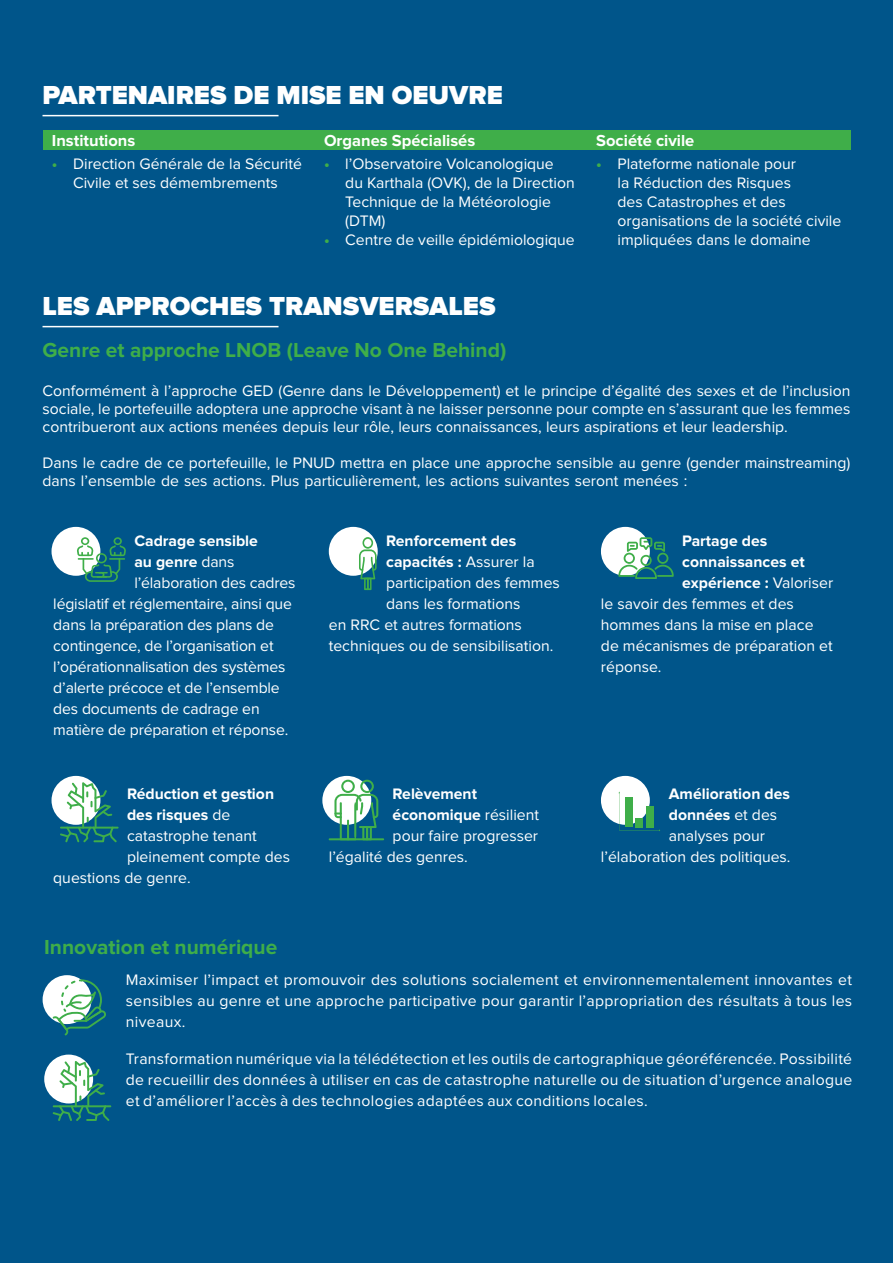
<style>
.page{position:relative;width:893px;height:1263px;background:#00558a}
.page>*{position:absolute;margin:0;border:0;box-sizing:border-box;transform-origin:0 0}
.t1{font:900 27px "Proxima Nova";color:#fff}
.t2{font:700 21px "Proxima Nova";color:#3fae49}
.t3{font:700 16.5px "Proxima Nova";color:#fff}
.t4{font:15.75px/18.9px "Proxima Nova";color:#fff;text-align:justify}
.t5{font:700 15.75px "Proxima Nova";color:#fff}
.s1{font-weight:700;color:#3fae49}
.s2{font-weight:400}
</style>
<div class="page">
<hr style="left:43px;top:326px;width:236px;height:1px;background:#fff">
<div style="left:52px;top:527px;width:48px;height:49px;background:#fff;border-radius:50%"></div>
<svg style="left:77px;top:537px;width:49px;height:45px"></svg>
<div style="left:329px;top:527px;width:49px;height:49px;background:#fff;border-radius:50%"></div>
<svg style="left:359px;top:537px;width:18px;height:53px"></svg>
<div style="left:601px;top:527px;width:49px;height:49px;background:#fff;border-radius:50%"></div>
<svg style="left:618px;top:537px;width:56px;height:42px"></svg>
<div style="left:43px;top:975px;width:49px;height:49px;background:#fff;border-radius:50%"></div>
<div style="left:44px;top:1054px;width:49px;height:49px;background:#fff;border-radius:50%"></div>
<hr style="left:53px;top:1105px;width:58px;height:2px;background:#3fae49">
<svg style="left:53px;top:1061px;width:56px;height:60px"></svg>
<div style="left:52px;top:776px;width:48px;height:49px;background:#fff;border-radius:50%"></div>
<hr style="left:60px;top:827px;width:59px;height:2px;background:#3fae49">
<svg style="left:60px;top:782px;width:57px;height:60px"></svg>
<svg style="left:53px;top:979px;width:53px;height:56px"></svg>
<div style="left:43px;top:130px;width:808px;height:20px;background:#3fae49"></div>
<hr style="left:43px;top:115px;width:236px;height:1px;background:#fff">
<div style="left:322px;top:776px;width:49px;height:49px;background:#fff;border-radius:50%"></div>
<svg style="left:334px;top:780px;width:44px;height:58px"></svg>
<hr style="left:329px;top:838px;width:55px;height:2px;background:#3fae49">
<div style="left:601px;top:776px;width:49px;height:49px;background:#fff;border-radius:50%"></div>
<svg style="left:618px;top:791px;width:42px;height:40px"></svg>
<div style="left:646px;top:806px;width:8px;height:21px;background:#3fae49"></div>
<div style="left:625px;top:797px;width:7px;height:30px;background:#3fae49"></div>
<div style="left:635px;top:818px;width:8px;height:9px;background:#3fae49"></div>
<h1 class="t1" style="left:43px;top:79px;width:462px">PARTENAIRES DE MISE EN OEUVRE</h1>
<p class="t3" style="left:52px;top:131px;width:85px">Institutions</p>
<p class="t4" style="left:52px;top:155px;width:252px;text-align:center"><span class="s1">•</span> Direction Générale de la Sécurité<br>Civile et ses démembrements</p>
<p class="t3" style="left:324px;top:131px;width:153px">Organes Spécialisés</p>
<p class="t4" style="left:345px;top:155px;width:231px;text-align:left;text-indent:-21px"><span class="s1">•</span> l’Observatoire Volcanologique du Karthala (OVK), de la Direction<br>Technique de la Météorologie (DTM)</p>
<p class="t4" style="left:324px;top:231px;width:252px"><span class="s1">•</span> Centre de veille épidémiologique</p>
<h1 class="t1" style="left:43px;top:290px;width:455px">LES APPROCHES TRANSVERSALES</h1>
<h2 class="t2" style="left:43px;top:338px;width:465px">Genre et approche LNOB (Leave No One Behind)</h2>
<p class="t3" style="left:596px;top:131px;width:100px">Société civile</p>
<p class="t4" style="left:617px;top:155px;width:225px;text-align:left;text-indent:-21px"><span class="s1">•</span> Plateforme nationale pour<br>la Réduction des Risques<br>des Catastrophes et des organisations de la société civile impliquées dans le domaine</p>
<p class="t4" style="left:43px;top:382px;width:809px;line-height:18px">Conformément à l’approche GED (Genre dans le Développement) et le principe d’égalité des sexes et de l’inclusion sociale, le portefeuille adoptera une approche visant à ne laisser personne pour compte en s’assurant que les femmes contribueront aux actions menées depuis leur rôle, leurs connaissances, leurs aspirations et leur leadership.</p>
<p class="t4" style="left:43px;top:454px;width:809px;line-height:18px">Dans le cadre de ce portefeuille, le PNUD mettra en place une approche sensible au genre (gender mainstreaming) dans l’ensemble de ses actions. Plus particulièrement, les actions suivantes seront menées :</p>
<p class="t5" style="left:134px;top:532px;width:125px">Cadrage sensible</p>
<p class="t5" style="left:134px;top:553px;width:102px">au genre <span class="s2">dans</span></p>
<p class="t4" style="left:134px;top:574px;width:163px">l’élaboration des cadres</p>
<p class="t4" style="left:53px;top:595px;width:240px">législatif et réglementaire, ainsi que</p>
<p class="t4" style="left:53px;top:616px;width:222px">dans la préparation des plans de</p>
<p class="t4" style="left:53px;top:637px;width:222px">contingence, de l’organisation et</p>
<p class="t4" style="left:53px;top:658px;width:234px">l’opérationnalisation des systèmes</p>
<p class="t4" style="left:53px;top:679px;width:228px">d’alerte précoce et de l’ensemble</p>
<p class="t4" style="left:53px;top:700px;width:208px">des documents de cadrage en</p>
<p class="t4" style="left:53px;top:721px;width:236px">matière de préparation et réponse.</p>
<p class="t5" style="left:127px;top:784px;width:149px">Réduction et gestion</p>
<p class="t5" style="left:127px;top:805px;width:105px">des risques <span class="s2">de</span></p>
<p class="t4" style="left:127px;top:827px;width:131px">catastrophe tenant</p>
<p class="t4" style="left:127px;top:848px;width:164px">pleinement compte des</p>
<p class="t4" style="left:53px;top:869px;width:139px">questions de genre.</p>
<h2 class="t2" style="left:44px;top:935px;width:235px">Innovation et numérique</h2>
<p class="t5" style="left:386px;top:532px;width:131px">Renforcement des</p>
<p class="t5" style="left:386px;top:552px;width:150px">capacités : <span class="s2">Assurer la</span></p>
<p class="t4" style="left:386px;top:574px;width:175px">participation des femmes</p>
<p class="t4" style="left:386px;top:595px;width:136px">dans les formations</p>
<p class="t4" style="left:329px;top:616px;width:195px">en RRC et autres formations</p>
<p class="t4" style="left:329px;top:637px;width:226px">techniques ou de sensibilisation.</p>
<p class="t5" style="left:393px;top:784px;width:86px">Relèvement</p>
<p class="t5" style="left:393px;top:805px;width:148px">économique <span class="s2">résilient</span></p>
<p class="t4" style="left:393px;top:827px;width:147px">pour faire progresser</p>
<p class="t4" style="left:329px;top:848px;width:141px">l’égalité des genres.</p>
<p class="t5" style="left:682px;top:532px;width:87px">Partage des</p>
<p class="t5" style="left:682px;top:553px;width:124px">connaissances et</p>
<p class="t5" style="left:682px;top:574px;width:152px">expérience : <span class="s2">Valoriser</span></p>
<p class="t4" style="left:601px;top:595px;width:194px">le savoir des femmes et des</p>
<p class="t4" style="left:601px;top:616px;width:214px">hommes dans la mise en place</p>
<p class="t4" style="left:601px;top:637px;width:233px">de mécanismes de préparation et</p>
<p class="t4" style="left:601px;top:658px;width:62px">réponse.</p>
<p class="t5" style="left:669px;top:785px;width:123px">Amélioration des</p>
<p class="t5" style="left:669px;top:805px;width:110px">données <span class="s2">et des</span></p>
<p class="t4" style="left:669px;top:827px;width:98px">analyses pour</p>
<p class="t4" style="left:601px;top:848px;width:191px">l’élaboration des politiques.</p>
<p class="t4" style="left:126px;top:969px;width:728px;line-height:21px">Maximiser l’impact et promouvoir des solutions socialement et environnementalement innovantes et sensibles au genre et une approche participative pour garantir l’appropriation des résultats à tous les niveaux.</p>
<p class="t4" style="left:126px;top:1049px;width:728px;line-height:21px">Transformation numérique via la télédétection et les outils de cartographique géoréférencée. Possibilité de recueillir des données à utiliser en cas de catastrophe naturelle ou de situation d’urgence analogue et d’améliorer l’accès à des technologies adaptées aux conditions locales.</p>
</div>
